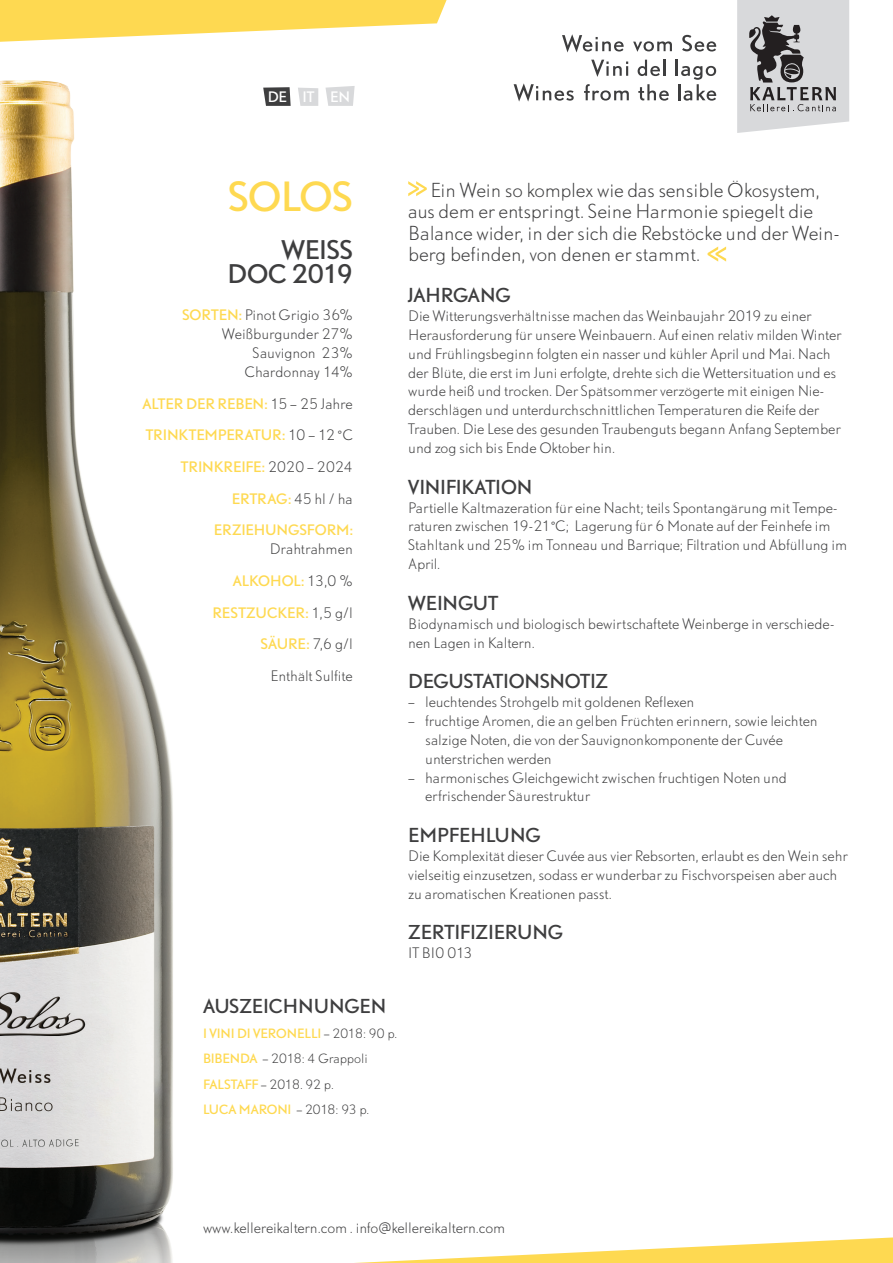
<style>
.page{position:relative;width:893px;height:1263px;background:#fff}
.page>*{position:absolute;margin:0;border:0;box-sizing:border-box;transform-origin:0 0}
.t1{font:37.5px "DTL Nobel T";letter-spacing:-.02em;color:#fed951}
.t2{font:24px/24px "DTL Nobel T";letter-spacing:-.025em;color:#3e3e3f;text-align:right}
.t3{font:300 18px/21.6px "DTL Nobel T";letter-spacing:-.015em;color:#3e3e3f}
.t4{font:18px "DTL Nobel T";letter-spacing:-.01em;color:#3e3e3f}
.t5{font:300 13.5px/18.9px "DTL Nobel T";letter-spacing:-.01em;color:#3e3e3f}
.t6{font:13.5px "DTL Nobel T";letter-spacing:-.005em;color:#fed951}
.t7{font:13.5px "DTL Nobel T";color:#fff}
.t8{font:300 12px/25.3px "DTL Nobel T";letter-spacing:-.035em;color:#3e3e3f}
.s1{font-weight:400;color:#fed951}
.s2{font-weight:300;color:#3e3e3f}
</style>
<div class="page">
<svg style="left:0;top:0;width:447px;height:42px"></svg>
<svg style="left:355px;top:1237px;width:538px;height:26px"></svg>
<svg style="left:263px;top:87px;width:28px;height:19px"></svg>
<svg style="left:298px;top:88px;width:20px;height:18px"></svg>
<svg style="left:325px;top:86px;width:30px;height:20px"></svg>
<svg style="left:562px;top:34px;width:62px;height:18px"></svg>
<svg style="left:633px;top:41px;width:39px;height:11px"></svg>
<svg style="left:682px;top:35px;width:34px;height:17px"></svg>
<svg style="left:591px;top:60px;width:37px;height:17px"></svg>
<svg style="left:638px;top:60px;width:27px;height:16px"></svg>
<svg style="left:514px;top:83px;width:60px;height:19px"></svg>
<svg style="left:584px;top:84px;width:45px;height:17px"></svg>
<svg style="left:638px;top:84px;width:31px;height:17px"></svg>
<svg style="left:676px;top:60px;width:40px;height:41px"></svg>
<svg style="left:737px;top:0;width:112px;height:133px;background:#bbbbbd"></svg>
<img style="left:0;top:80px;width:173px;height:1183px">
<svg style="left:408px;top:181px;width:19px;height:15px"></svg>
<svg style="left:708px;top:246px;width:18px;height:16px"></svg>
<p class="t7" style="left:268px;top:87px;width:84px">DE IT EN</p>
<h1 class="t1" style="left:228px;top:170px;width:127px">SOLOS</h1>
<h2 class="t2" style="left:228px;top:237px;width:127px">WEISS<br>DOC 2019</h2>
<p class="t5" style="left:182px;top:306px;width:172px;text-align:right"><span class="s1">SORTEN:</span> Pinot Grigio 36%<br>Weißburgunder 27%<br>Sauvignon 23%<br>Chardonnay 14%</p>
<p class="t6" style="left:142px;top:394px;width:212px">ALTER DER REBEN: <span class="s2">15 – 25 Jahre</span></p>
<p class="t6" style="left:146px;top:426px;width:209px">TRINKTEMPERATUR: <span class="s2">10 – 12 °C</span></p>
<p class="t6" style="left:181px;top:458px;width:174px">TRINKREIFE: <span class="s2">2020 – 2024</span></p>
<p class="t6" style="left:232px;top:489px;width:123px">ERTRAG: <span class="s2">45 hl / ha</span></p>
<p class="t6" style="left:214px;top:521px;width:141px">ERZIEHUNGSFORM:</p>
<p class="t5" style="left:270px;top:540px;width:85px">Drahtrahmen</p>
<p class="t6" style="left:233px;top:572px;width:121px">ALKOHOL: <span class="s2">13,0 %</span></p>
<p class="t6" style="left:212px;top:603px;width:142px">RESTZUCKER: <span class="s2">1,5 g/l</span></p>
<p class="t6" style="left:260px;top:635px;width:94px">SÄURE: <span class="s2">7,6 g/l</span></p>
<p class="t5" style="left:271px;top:666px;width:84px">Enthält Sulfite</p>
<h3 class="t3" style="left:408px;top:179px;width:433px;text-indent:22px">Ein Wein so komplex wie das sensible Ökosystem, aus dem er entspringt. Seine Harmonie spiegelt die Balance wider, in der sich die Rebstöcke und der Wein&shy;berg befinden, von denen er stammt.</h3>
<h3 class="t4" style="left:408px;top:283px;width:104px">JAHRGANG</h3>
<p class="t5" style="left:408px;top:306px;width:435px">Die Witterungsverhältnisse machen das Weinbaujahr 2019 zu einer Herausforderung für unsere Weinbauern. Auf einen relativ milden Winter und Frühlingsbeginn folgten ein nasser und kühler April und Mai. Nach der Blüte, die erst im Juni erfolgte, drehte sich die Wettersituation und es wurde heiß und trocken. Der Spätsommer verzögerte mit einigen Nie&shy;derschlägen und unterdurchschnittlichen Temperaturen die Reife der Trauben. Die Lese des gesunden Traubenguts begann Anfang September und zog sich bis Ende Oktober hin.</p>
<h3 class="t4" style="left:408px;top:474px;width:126px">VINIFIKATION</h3>
<p class="t5" style="left:408px;top:498px;width:440px">Partielle Kaltmazeration für eine Nacht; teils Spontangärung mit Tempe&shy;raturen zwischen 19-21°C; Lagerung für 6 Monate auf der Feinhefe im Stahltank und 25% im Tonneau und Barrique; Filtration und Abfüllung im April.</p>
<h3 class="t4" style="left:408px;top:590px;width:92px">WEINGUT</h3>
<p class="t5" style="left:408px;top:614px;width:428px">Biodynamisch und biologisch bewirtschaftete Weinberge in verschiede&shy;nen Lagen in Kaltern.</p>
<h3 class="t4" style="left:408px;top:669px;width:201px">DEGUSTATIONSNOTIZ</h3>
<p class="t5" style="left:408px;top:692px;width:288px">– leuchtendes Strohgelb mit goldenen Reflexen</p>
<p class="t5" style="left:425px;top:711px;width:394px;text-indent:-17px">– fruchtige Aromen, die an gelben Früchten erinnern, sowie leichten salzige Noten, die von der Sauvignonkomponente der Cuvée unterstrichen werden</p>
<p class="t5" style="left:425px;top:768px;width:363px;text-indent:-17px">– harmonisches Gleichgewicht zwischen fruchtigen Noten und erfrischender Säurestruktur</p>
<h3 class="t4" style="left:408px;top:823px;width:134px">EMPFEHLUNG</h3>
<p class="t5" style="left:408px;top:846px;width:441px">Die Komplexität dieser Cuvée aus vier Rebsorten, erlaubt es den Wein sehr vielseitig einzusetzen, sodass er wunderbar zu Fischvorspeisen aber auch zu aromatischen Kreationen passt.</p>
<h3 class="t4" style="left:408px;top:920px;width:156px">ZERTIFIZIERUNG</h3>
<p class="t5" style="left:408px;top:943px;width:66px">IT BI0 013</p>
<h3 class="t4" style="left:203px;top:993px;width:185px">AUSZEICHNUNGEN</h3>
<p class="t8" style="left:203px;top:1021px;width:196px"><span class="s1">I VINI DI VERONELLI</span> – 2018: 90 p.<br><span class="s1">BIBENDA</span> – 2018: 4 Grappoli<br><span class="s1">FALSTAFF</span> – 2018. 92 p.<br><span class="s1">LUCA MARONI</span> – 2018: 93 p.</p>
<p class="t5" style="left:203px;top:1218px;width:304px">www.kellereikaltern.com . info@kellereikaltern.com</p>
</div>
